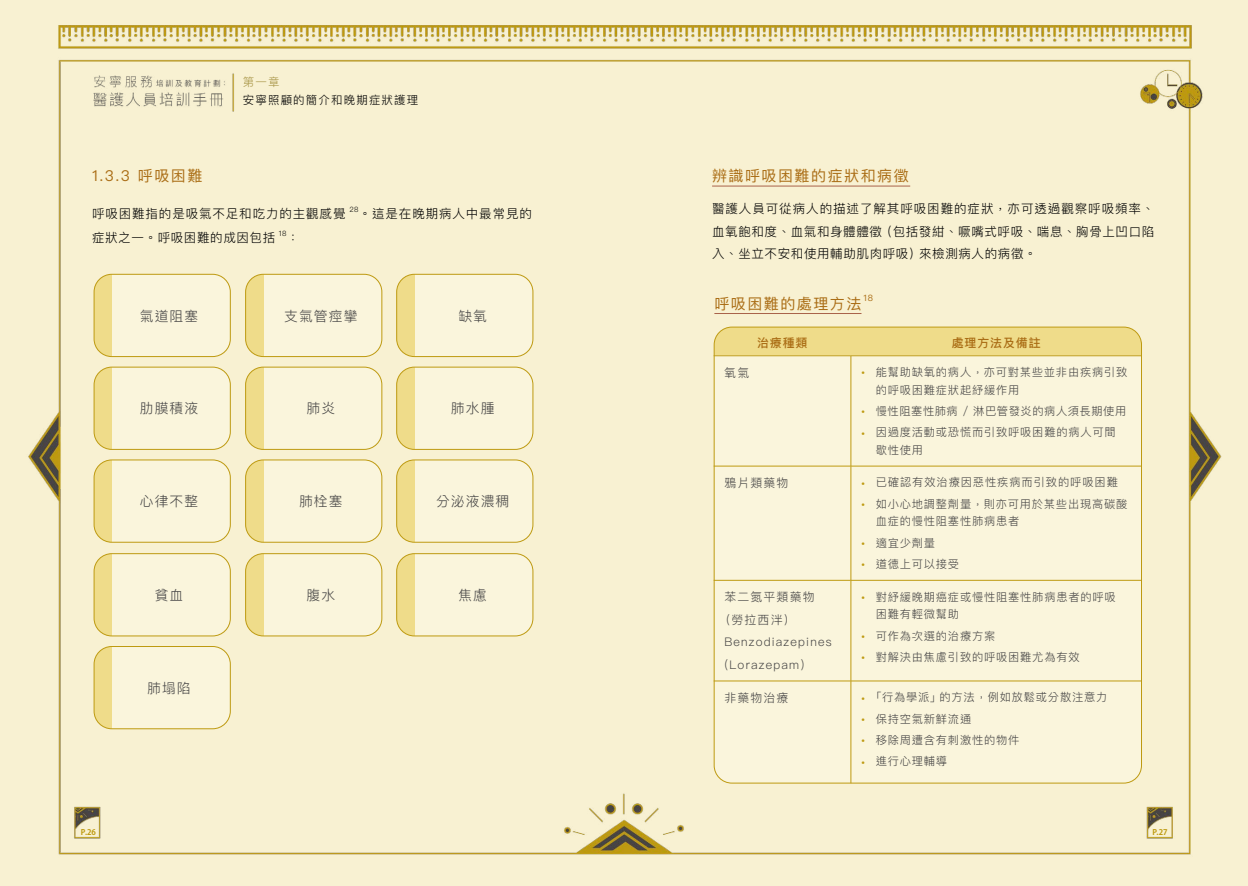
<style>
.page{position:relative;width:1248px;height:886px;background:#fff}
.page>*{position:absolute;margin:0;border:0;box-sizing:border-box;transform-origin:0 0}
.t1{font:15px "Ping Fang HK";letter-spacing:.1em;color:#aa6d15}
.t2{font:300 13.75px "Ping Fang HK";letter-spacing:.08em;color:#464545}
.t3{font:300 12.5px/22.5px "Ping Fang HK";letter-spacing:.05em;color:#000;text-align:justify}
.t4{font:300 12.5px "Ping Fang HK";letter-spacing:.07em;color:#000}
.t5{font:300 11.88px "Ping Fang HK";letter-spacing:.1em;color:#464545}
.t6{font:500 11.88px "Ping Fang HK";letter-spacing:.08em;color:#aa6d15}
.t7{font:300 11.5px "Ping Fang HK";letter-spacing:.1em;color:#000}
.t8{font:300 11.5px "Ping Fang HK";color:#a79445}
.t9{font:300 11.25px/17.5px "Ping Fang HK";letter-spacing:.07em;color:#464545}
.t10{font:300 11.25px "Ping Fang HK";letter-spacing:.05em;color:#464545}
.t11{font:8.75px "Ping Fang HK";color:#aa6d15}
.t12{font:700 7.75px "Koz Go Pr 6 N";color:#be9a11}
.t13{font:300 7.25px "Ping Fang HK";color:#000}
.s1{font-family:"Koz Go Pr 6 N";font-weight:400;color:#be9a11}
</style>
<div class="page">
<div style="left:0;top:0;width:1247px;height:886px;background:#f8f1d2"></div>
<div style="left:94px;top:274px;width:136px;height:83px;background:#faf5dc;border-radius:18px"></div>
<svg style="left:94px;top:274px;width:18px;height:83px"></svg>
<div style="left:94px;top:274px;width:136px;height:83px;border:1px solid #be9a11;border-radius:18px"></div>
<div style="left:94px;top:367px;width:136px;height:82px;background:#faf5dc;border-radius:18px"></div>
<svg style="left:94px;top:367px;width:18px;height:82px"></svg>
<div style="left:94px;top:367px;width:136px;height:82px;border:1px solid #be9a11;border-radius:18px"></div>
<div style="left:94px;top:460px;width:136px;height:82px;background:#faf5dc;border-radius:18px"></div>
<svg style="left:94px;top:460px;width:18px;height:82px"></svg>
<div style="left:94px;top:460px;width:136px;height:82px;border:1px solid #be9a11;border-radius:18px"></div>
<div style="left:94px;top:554px;width:136px;height:82px;background:#faf5dc;border-radius:18px"></div>
<svg style="left:94px;top:554px;width:18px;height:82px"></svg>
<div style="left:94px;top:553px;width:136px;height:83px;border:1px solid #be9a11;border-radius:18px"></div>
<div style="left:94px;top:646px;width:136px;height:83px;background:#faf5dc;border-radius:18px"></div>
<svg style="left:94px;top:646px;width:18px;height:83px"></svg>
<div style="left:94px;top:646px;width:136px;height:83px;border:1px solid #be9a11;border-radius:18px"></div>
<div style="left:245px;top:274px;width:137px;height:83px;background:#faf5dc;border-radius:18px"></div>
<svg style="left:245px;top:274px;width:18px;height:83px"></svg>
<div style="left:245px;top:274px;width:137px;height:83px;border:1px solid #be9a11;border-radius:18px"></div>
<div style="left:245px;top:367px;width:137px;height:82px;background:#faf5dc;border-radius:18px"></div>
<svg style="left:245px;top:367px;width:18px;height:82px"></svg>
<div style="left:245px;top:367px;width:137px;height:82px;border:1px solid #be9a11;border-radius:18px"></div>
<div style="left:245px;top:460px;width:137px;height:82px;background:#faf5dc;border-radius:18px"></div>
<svg style="left:245px;top:460px;width:18px;height:82px"></svg>
<div style="left:245px;top:460px;width:137px;height:82px;border:1px solid #be9a11;border-radius:18px"></div>
<div style="left:245px;top:554px;width:137px;height:82px;background:#faf5dc;border-radius:18px"></div>
<svg style="left:245px;top:554px;width:18px;height:82px"></svg>
<div style="left:245px;top:553px;width:137px;height:83px;border:1px solid #be9a11;border-radius:18px"></div>
<div style="left:396px;top:274px;width:137px;height:83px;background:#faf5dc;border-radius:18px"></div>
<svg style="left:396px;top:274px;width:18px;height:83px"></svg>
<div style="left:396px;top:274px;width:137px;height:83px;border:1px solid #be9a11;border-radius:18px"></div>
<div style="left:396px;top:367px;width:137px;height:82px;background:#faf5dc;border-radius:18px"></div>
<svg style="left:396px;top:367px;width:18px;height:82px"></svg>
<div style="left:396px;top:367px;width:137px;height:82px;border:1px solid #be9a11;border-radius:18px"></div>
<div style="left:396px;top:460px;width:137px;height:82px;background:#faf5dc;border-radius:18px"></div>
<svg style="left:396px;top:460px;width:18px;height:82px"></svg>
<div style="left:396px;top:460px;width:137px;height:82px;border:1px solid #be9a11;border-radius:18px"></div>
<div style="left:396px;top:554px;width:137px;height:82px;background:#faf5dc;border-radius:18px"></div>
<svg style="left:396px;top:554px;width:18px;height:82px"></svg>
<div style="left:396px;top:553px;width:137px;height:83px;border:1px solid #be9a11;border-radius:18px"></div>
<div style="left:714px;top:327px;width:427px;height:456px;background:#faf5dc;border-radius:18px"></div>
<div style="left:714px;top:327px;width:427px;height:28px;background:#efdc8a"></div>
<hr style="left:714px;top:313px;width:147px;height:1px;background:#a9624a">
<hr style="left:713px;top:355px;width:137px;height:1px;background:#be9a11">
<hr style="left:850px;top:355px;width:291px;height:1px;background:#be9a11">
<hr style="left:850px;top:356px;width:1px;height:110px;background:#be9a11">
<hr style="left:713px;top:466px;width:137px;height:1px;background:#be9a11">
<hr style="left:850px;top:466px;width:291px;height:1px;background:#be9a11">
<hr style="left:850px;top:466px;width:1px;height:114px;background:#be9a11">
<hr style="left:713px;top:580px;width:137px;height:1px;background:#be9a11">
<hr style="left:850px;top:580px;width:291px;height:1px;background:#be9a11">
<hr style="left:850px;top:580px;width:1px;height:101px;background:#be9a11">
<hr style="left:713px;top:681px;width:137px;height:1px;background:#be9a11">
<hr style="left:850px;top:681px;width:291px;height:1px;background:#be9a11">
<hr style="left:850px;top:681px;width:1px;height:102px;background:#be9a11">
<hr style="left:712px;top:186px;width:198px;height:1px;background:#a9624a">
<p class="t8" style="left:243px;top:75px;width:38px">第一章</p>
<p class="t7" style="left:243px;top:93px;width:177px">安寧照顧的簡介和晚期症狀護理</p>
<h1 class="t1" style="left:92px;top:166px;width:112px">1.3.3 呼吸困難</h1>
<p class="t4" style="left:92px;top:206px;width:255px">呼吸困難指的是吸氣不足和吃力的主觀感覺</p>
<p class="t13" style="left:349px;top:205px;width:11px">28</p>
<p class="t4" style="left:359px;top:206px;width:175px">。這是在晚期病人中最常見的</p>
<p class="t3" style="left:92px;top:226px;width:185px">症狀之一。呼吸困難的成因包括</p>
<p class="t13" style="left:279px;top:229px;width:9px">18</p>
<p class="t3" style="left:287px;top:226px;width:14px">：</p>
<p class="t2" style="left:140px;top:308px;width:60px">氣道阻塞</p>
<p class="t2" style="left:284px;top:308px;width:75px">支氣管痙攣</p>
<p class="t2" style="left:458px;top:308px;width:30px">缺氧</p>
<p class="t2" style="left:140px;top:400px;width:60px">肋膜積液</p>
<p class="t2" style="left:306px;top:400px;width:30px">肺炎</p>
<p class="t2" style="left:451px;top:400px;width:45px">肺水腫</p>
<p class="t2" style="left:140px;top:493px;width:60px">心律不整</p>
<p class="t2" style="left:299px;top:493px;width:45px">肺栓塞</p>
<p class="t2" style="left:436px;top:493px;width:75px">分泌液濃稠</p>
<p class="t2" style="left:155px;top:586px;width:30px">貧血</p>
<p class="t2" style="left:306px;top:586px;width:30px">腹水</p>
<p class="t2" style="left:458px;top:586px;width:30px">焦慮</p>
<p class="t2" style="left:147px;top:679px;width:45px">肺塌陷</p>
<h1 class="t1" style="left:712px;top:166px;width:198px">辨識呼吸困難的症狀和病徵</h1>
<p class="t3" style="left:712px;top:197px;width:444px">醫護人員可從病人的描述了解其呼吸困難的症狀，亦可透過觀察呼吸頻率、血氧飽和度、血氣和身體體徵（包括發紺、噘嘴式呼吸、喘息、胸骨上凹口陷入、坐立不安和使用輔助肌肉呼吸）來檢測病人的病徵。</p>
<h1 class="t1" style="left:714px;top:294px;width:148px">呼吸困難的處理方法</h1>
<p class="t11" style="left:863px;top:293px;width:11px">18</p>
<p class="t6" style="left:757px;top:335px;width:52px">治療種類</p>
<p class="t6" style="left:951px;top:335px;width:90px">處理方法及備註</p>
<p class="t5" style="left:724px;top:365px;width:26px">氧氣</p>
<p class="t9" style="left:875px;top:363px;width:253px;text-indent:-14px"><span class="s1">•</span> 能幫助缺氧的病人，亦可對某些並非由疾病引致的呼吸困難症狀起紓緩作用</p>
<p class="t10" style="left:861px;top:404px;width:266px"><span class="s1">•</span> 慢性阻塞性肺病 / 淋巴管發炎的病人須長期使用</p>
<p class="t9" style="left:875px;top:423px;width:241px;text-indent:-14px"><span class="s1">•</span> 因過度活動或恐慌而引致呼吸困難的病人可間歇性使用</p>
<p class="t5" style="left:724px;top:475px;width:66px">鴉片類藥物</p>
<p class="t9" style="left:861px;top:473px;width:258px"><span class="s1">•</span> 已確認有效治療因惡性疾病而引致的呼吸困難</p>
<p class="t9" style="left:875px;top:495px;width:253px;text-indent:-14px"><span class="s1">•</span> 如小心地調整劑量，則亦可用於某些出現高碳酸血症的慢性阻塞性肺病患者</p>
<p class="t9" style="left:861px;top:534px;width:75px"><span class="s1">•</span> 適宜少劑量</p>
<p class="t9" style="left:861px;top:555px;width:99px"><span class="s1">•</span> 道德上可以接受</p>
<p class="t5" style="left:724px;top:590px;width:92px">苯二氮平類藥物</p>
<p class="t5" style="left:718px;top:612px;width:79px">（勞拉西泮）</p>
<p class="t5" style="left:724px;top:635px;width:109px">Benzodiazepines</p>
<p class="t5" style="left:724px;top:657px;width:81px">(Lorazepam)</p>
<p class="t9" style="left:875px;top:588px;width:241px;text-indent:-14px"><span class="s1">•</span> 對紓緩晚期癌症或慢性阻塞性肺病患者的呼吸困難有輕微幫助</p>
<p class="t9" style="left:861px;top:627px;width:135px"><span class="s1">•</span> 可作為次選的治療方案</p>
<p class="t9" style="left:861px;top:648px;width:220px"><span class="s1">•</span> 對解決由焦慮引致的呼吸困難尤為有效</p>
<p class="t5" style="left:724px;top:690px;width:66px">非藥物治療</p>
<p class="t9" style="left:861px;top:688px;width:247px"><span class="s1">•</span> 「行為學派」的方法，例如放鬆或分散注意力</p>
<p class="t9" style="left:861px;top:710px;width:111px"><span class="s1">•</span> 保持空氣新鮮流通</p>
<p class="t9" style="left:861px;top:731px;width:159px"><span class="s1">•</span> 移除周遭含有刺激性的物件</p>
<p class="t9" style="left:861px;top:752px;width:87px"><span class="s1">•</span> 進行心理輔導</p>
<p class="t12" style="left:81px;top:827px;width:17px">P.26</p>
<p class="t12" style="left:1152px;top:827px;width:17px">P.27</p>
</div>
